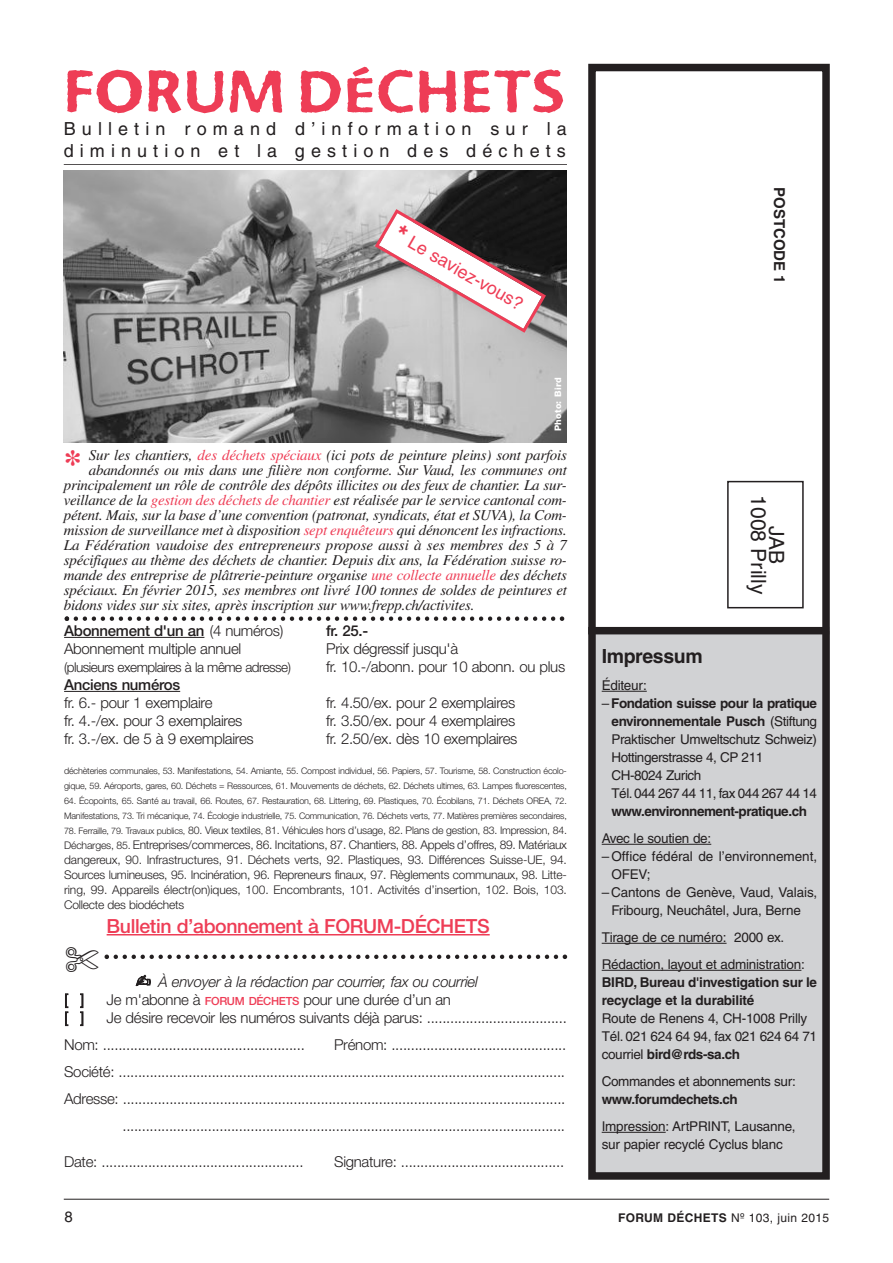
<style>
.page{position:relative;width:893px;height:1263px;background:#fff}
.page>*{position:absolute;margin:0;border:0;box-sizing:border-box;transform-origin:0 0}
.t1{font:700 36px "Times";color:#ee3d56}
.t2{font:21px/18px "Helvetica";color:#231f20;text-align:center}
.t3{font:500 19.5px "Helvetica Neue";letter-spacing:-.02em;color:#ee3d56}
.t4{font:700 19.5px "Helvetica";letter-spacing:-.02em;color:#231f20}
.t5{font:18px/21.6px "Helvetica";letter-spacing:.34em;color:#231f20}
.t6{font:18px "Helvetica";color:#ee3d56}
.t7{font:300 15px/18px "Helvetica Neue";letter-spacing:-.02em;color:#231f20}
.t8{font:italic 15px "Times";letter-spacing:-.015em;color:#231f20}
.t9{font:italic 300 15px "Helvetica Neue";letter-spacing:-.02em;color:#231f20}
.t10{font:500 15px "Helvetica Neue";letter-spacing:-.02em;color:#231f20}
.t11{font:700 15px "Helvetica";color:#231f20}
.t12{font:15px "Helvetica";color:#231f20}
.t13{font:13.5px/18px "Helvetica";letter-spacing:-.015em;color:#231f20}
.t14{font:13.5px/18px "Helvetica";letter-spacing:-.035em;color:#231f20}
.t15{font:700 13.5px/18px "Helvetica";letter-spacing:-.025em;color:#231f20}
.t16{font:300 13.5px "Helvetica Neue";letter-spacing:-.035em;color:#231f20}
.t17{font:300 12px/15px "Helvetica Neue";letter-spacing:-.005em;color:#231f20;text-align:justify}
.t18{font:12px "Helvetica";letter-spacing:.03em;color:#231f20}
.t19{font:300 10.5px "Helvetica Neue";letter-spacing:-.02em;color:#231f20}
.t20{font:300 9px/15px "Helvetica Neue";letter-spacing:-.02em;color:#231f20}
.t21{font:800 9px "Helvetica Neue";letter-spacing:.03em;color:#fff}
.s1{font-weight:700;font-size:27px}
.s2{color:#ee3d56}
.s3{font-weight:500}
.s4{font-size:9px}
.s5{font-size:10.5px}
.s6{font-weight:500;font-size:11.25px;color:#ee3d56}
.s7{font-weight:700}
</style>
<div class="page">
<div style="left:589px;top:631px;width:241px;height:548px;background:#d1d2d4"></div>
<hr style="left:602px;top:691px;width:45px;height:1px;background:#231f20">
<hr style="left:602px;top:844px;width:109px;height:1px;background:#231f20">
<hr style="left:602px;top:943px;width:125px;height:1px;background:#231f20">
<hr style="left:602px;top:970px;width:199px;height:1px;background:#231f20">
<hr style="left:602px;top:1132px;width:64px;height:1px;background:#231f20">
<div style="left:588px;top:64px;width:242px;height:1116px;border:8px solid #231f20"></div>
<hr style="left:64px;top:1199px;width:765px;height:1px;background:#231f20">
<div style="left:588px;top:627px;width:241px;height:7px;background:#231f20"></div>
<div style="left:727px;top:481px;width:77px;height:127px;border:2px solid #231f20"></div>
<hr style="left:64px;top:163px;width:503px;height:2px;background:#231f20">
<img style="left:64px;top:170px;width:503px;height:272px">
<hr style="left:107px;top:934px;width:383px;height:1px;background:#ee3d56">
<svg style="left:67px;top:66px;width:497px;height:48px"></svg>
<div style="left:64px;top:123px;width:503px;height:41px;background:#fff"></div>
<svg style="left:105px;top:954px;width:462px;height:5px"></svg>
<hr style="left:64px;top:637px;width:140px;height:1px;background:#231f20">
<hr style="left:64px;top:691px;width:116px;height:1px;background:#231f20">
<svg style="left:65px;top:616px;width:499px;height:5px"></svg>
<svg style="left:373px;top:207px;width:175px;height:128px"></svg>
<p class="t5" style="left:64px;top:118px;width:505px">Bulletin romand d’information sur la diminution et la gestion des déchets</p>
<p class="t6" style="left:401px;top:223px;width:147px;rotate:30deg"><span class="s1">*</span> Le saviez-vous?</p>
<p class="t21" style="left:553px;top:431px;width:55px;rotate:-90deg">Photo: Bird</p>
<p class="t8" style="left:89px;top:446px;width:480px">Sur les chantiers, <span class="s2">des déchets spéciaux</span> (ici pots de peinture pleins) sont parfois</p>
<p class="t8" style="left:89px;top:461px;width:480px">abandonnés ou mis dans une filière non conforme. Sur Vaud, les communes ont</p>
<p class="t8" style="left:64px;top:476px;width:505px">principalement un rôle de contrôle des dépôts illicites ou des feux de chantier. La sur-</p>
<p class="t8" style="left:64px;top:491px;width:505px">veillance de la <span class="s2">gestion des déchets de chantier</span> est réalisée par le service cantonal com-</p>
<p class="t8" style="left:64px;top:506px;width:505px">pétent. Mais, sur la base d’une convention (patronat, syndicats, état et SUVA), la Com-</p>
<p class="t8" style="left:64px;top:521px;width:505px">mission de surveillance met à disposition <span class="s2">sept enquêteurs</span> qui dénoncent les infractions.</p>
<p class="t8" style="left:64px;top:536px;width:505px">La Fédération vaudoise des entrepreneurs propose aussi à ses membres des 5 à 7</p>
<p class="t8" style="left:64px;top:551px;width:505px">spécifiques au thème des déchets de chantier. Depuis dix ans, la Fédération suisse ro-</p>
<p class="t8" style="left:64px;top:566px;width:505px">mande des entreprise de plâtrerie-peinture organise <span class="s2">une collecte annuelle</span> des déchets</p>
<p class="t8" style="left:64px;top:581px;width:505px">spéciaux. En février 2015, ses membres ont livré 100 tonnes de soldes de peintures et</p>
<p class="t8" style="left:64px;top:596px;width:412px">bidons vides sur six sites, après inscription sur www.frepp.ch/activites.</p>
<h1 class="t1" style="left:64px;top:442px;width:19px">*</h1>
<p class="t7" style="left:64px;top:621px;width:221px"><span class="s3">Abonnement d'un an</span> (4 numéros)<br>Abonnement multiple annuel</p>
<p class="t16" style="left:64px;top:659px;width:228px">(plusieurs exemplaires à la même adresse)</p>
<p class="t10" style="left:64px;top:676px;width:118px">Anciens numéros</p>
<p class="t7" style="left:64px;top:693px;width:191px">fr. 6.- pour 1 exemplaire<br>fr. 4.-/ex. pour 3 exemplaires fr. 3.-/ex. de 5 à 9 exemplaires</p>
<p class="t10" style="left:326px;top:622px;width:44px">fr. 25.-</p>
<p class="t7" style="left:326px;top:639px;width:241px">Prix dégressif jusqu'à<br>fr. 10.-/abonn. pour 10 abonn. ou plus</p>
<p class="t7" style="left:326px;top:693px;width:193px">fr. 4.50/ex. pour 2 exemplaires fr. 3.50/ex. pour 4 exemplaires fr. 2.50/ex. dès 10 exemplaires</p>
<p class="t20" style="left:64px;top:763px;width:504px">déchèteries communales, 53. Manifestations, 54. Amiante, 55. Compost individuel, 56. Papiers, 57. Tourisme, 58. Construction écolo&shy;gique, 59. Aéroports, gares, 60. Déchets = Ressources, 61. Mouvements de déchets, 62. Déchets ultimes, 63. Lampes fluorescentes,</p>
<p class="t20" style="left:64px;top:793px;width:504px">64. Écopoints, 65. Santé au travail, 66. Routes, 67. Restauration, 68. Littering, 69. Plastiques, 70. Écobilans, 71. Déchets OREA, 72.<br>Manifestations, 73. Tri mécanique, 74. Écologie industrielle, 75. Communication, 76. Déchets verts, 77. Matières premières secondaires,</p>
<p class="t19" style="left:64px;top:824px;width:504px"><span class="s4">78. Ferraille, 79. Travaux publics,</span> 80. Vieux textiles<span class="s4">,</span> 81. Véhicules hors d’usage, 82. Plans de gestion, 83. Impression, 84.</p>
<p class="t17" style="left:64px;top:837px;width:504px"><span class="s5">Décharges, 85.</span> Entreprises/commerces, 86. Incitations, 87. Chantiers, 88. Appels d’offres, 89. Matériaux dangereux, 90. Infrastructures, 91. Déchets verts, 92. Plastiques, 93. Différences Suisse-UE, 94.<br>Sources lumineuses, 95. Incinération, 96. Repreneurs finaux, 97. Règlements communaux, 98. Litte&shy;ring, 99. Appareils électr(on)iques, 100. Encombrants, 101. Activités d’insertion, 102. Bois, 103.<br>Collecte des biodéchets</p>
<h3 class="t3" style="left:107px;top:914px;width:384px">Bulletin d’abonnement à FORUM-DÉCHETS</h3>
<p class="t9" style="left:136px;top:973px;width:344px">✍ À envoyer à la rédaction par courrier, fax ou courriel</p>
<p class="t7" style="left:64px;top:990px;width:21px">[ ]</p>
<p class="t7" style="left:107px;top:990px;width:346px">Je m'abonne à <span class="s6">FORUM DÉCHETS</span> pour une durée d’un an</p>
<p class="t7" style="left:64px;top:1008px;width:21px">[ ]</p>
<p class="t7" style="left:64px;top:1004px;width:504px;line-height:27px;text-indent:43px">Je désire recevoir les numéros suivants déjà parus: ....................................<br>Nom: ....................................................</p>
<p class="t7" style="left:64px;top:1031px;width:504px;line-height:27px;text-align:right">Prénom: .............................................<br>Société: ...................................................................................................................<br>Adresse: .................................................................................................................. ..................................................................................................................</p>
<p class="t7" style="left:64px;top:1152px;width:241px">Date: ....................................................</p>
<p class="t7" style="left:334px;top:1152px;width:231px">Signature: ..........................................</p>
<p class="t11" style="left:789px;top:187px;width:98px;rotate:90deg">POSTCODE 1</p>
<h2 class="t2" style="left:785px;top:495px;width:100px;rotate:90deg">JAB<br>1008 Prilly</h2>
<h3 class="t4" style="left:602px;top:644px;width:102px">Impressum</h3>
<p class="t13" style="left:602px;top:676px;width:47px">Éditeur:</p>
<p class="t14" style="left:611px;top:694px;width:207px;text-indent:-10px">– <span class="s7">Fondation suisse pour la pratique environnementale Pusch</span> (Stiftung<br>Praktischer Umweltschutz Schweiz)<br>Hottingerstrasse 4, CP 211<br>CH-8024 Zurich<br>Tél.044 267 44 11, fax 044 267 44 14</p>
<p class="t15" style="left:611px;top:802px;width:197px">www.environnement-pratique.ch</p>
<p class="t13" style="left:602px;top:829px;width:111px">Avec le soutien de:</p>
<p class="t13" style="left:611px;top:847px;width:207px;text-indent:-10px">– Office fédéral de l’environnement,<br>OFEV;</p>
<p class="t13" style="left:602px;top:883px;width:217px;text-align:center">– Cantons de Genève, Vaud, Valais,<br>Fribourg, Neuchâtel, Jura, Berne</p>
<p class="t13" style="left:602px;top:924px;width:205px;line-height:27px">Tirage de ce numéro: 2000 ex.<br>Rédaction, layout et administration:</p>
<p class="t15" style="left:602px;top:973px;width:217px">BIRD, Bureau d'investigation sur le recyclage et la durabilité</p>
<p class="t13" style="left:602px;top:1009px;width:217px">Route de Renens 4, CH-1008 Prilly<br>Tél. 021 624 64 94, fax 021 624 64 71 courriel <span class="s7">bird@rds-sa.ch</span></p>
<p class="t13" style="left:602px;top:1072px;width:196px">Commandes et abonnements sur:</p>
<p class="t15" style="left:602px;top:1090px;width:138px">www.forumdechets.ch</p>
<p class="t13" style="left:602px;top:1117px;width:195px">Impression: ArtPRINT, Lausanne, sur papier recyclé Cyclus blanc</p>
<p class="t12" style="left:64px;top:1208px;width:10px">8</p>
<p class="t18" style="left:618px;top:1210px;width:213px"><span class="s7">FORUM DÉCHETS</span> Nº 103, juin 2015</p>
</div>
